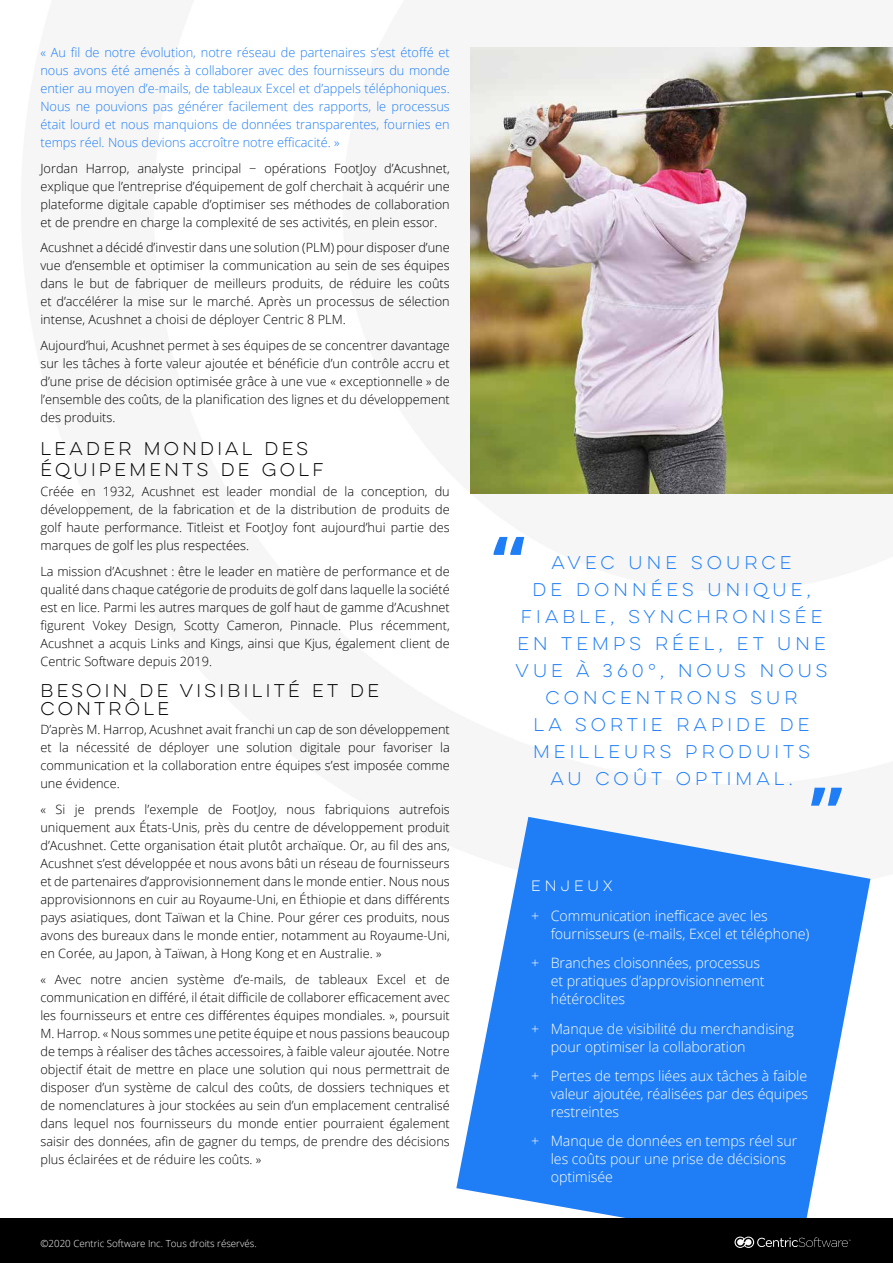
<style>
.page{position:relative;width:893px;height:1263px;background:#fff}
.page>*{position:absolute;margin:0;border:0;box-sizing:border-box;transform-origin:0 0}
.t1{font:700 73.5px "Open Sans";color:#1f7ef6}
.t2{font:16.5px/27px "Lulo Clean One";letter-spacing:.05em;color:#1f7ef6;text-align:center}
.t3{font:16.5px/21px "Lulo Clean One";color:#000}
.t4{font:300 14.25px/18px "Open Sans";letter-spacing:-.005em;color:#fff}
.t5{font:13.5px "Lulo Clean One";letter-spacing:.1em;color:#fff}
.t6{font:300 12.75px/18px "Open Sans";color:#000;text-align:justify}
.t7{font:300 12.75px/18px "Open Sans";color:#1f7ef6;text-align:justify}
.t8{font:300 9.75px "Open Sans";color:#fff}
</style>
<div class="page">
<svg style="left:456px;top:817px;width:414px;height:401px;fill:#1f7ef6"></svg>
<div style="left:0;top:1218px;width:893px;height:45px;background:#000"></div>
<svg style="left:734px;top:1236px;width:117px;height:12px"></svg>
<img style="left:470px;top:47px;width:423px;height:447px">
<p class="t7" style="left:40px;top:43px;width:411px">« Au fil de notre évolution, notre réseau de partenaires s’est étoffé et nous avons été amenés à collaborer avec des fournisseurs du monde entier au moyen d’e-mails, de tableaux Excel et d’appels téléphoniques.<br>Nous ne pouvions pas générer facilement des rapports, le processus était lourd et nous manquions de données transparentes, fournies en temps réel. Nous devions accroître notre efficacité. »</p>
<p class="t6" style="left:40px;top:159px;width:411px">Jordan Harrop, analyste principal − opérations FootJoy d’Acushnet, explique que l’entreprise d’équipement de golf cherchait à acquérir une plateforme digitale capable d’optimiser ses méthodes de collaboration et de prendre en charge la complexité de ses activités, en plein essor.</p>
<p class="t6" style="left:40px;top:238px;width:411px">Acushnet a décidé d’investir dans une solution (PLM) pour disposer d’une vue d’ensemble et optimiser la communication au sein de ses équipes dans le but de fabriquer de meilleurs produits, de réduire les coûts et d’accélérer la mise sur le marché. Après un processus de sélection intense, Acushnet a choisi de déployer Centric 8 PLM.</p>
<p class="t6" style="left:40px;top:336px;width:411px">Aujourd’hui, Acushnet permet à ses équipes de se concentrer davantage sur les tâches à forte valeur ajoutée et bénéficie d’un contrôle accru et d’une prise de décision optimisée grâce à une vue « exceptionnelle » de l’ensemble des coûts, de la planification des lignes et du développement des produits.</p>
<p class="t3" style="left:40px;top:438px;width:288px">LEADER MONDIAL DES<br>ÉQUIPEMENTS DE GOLF</p>
<p class="t6" style="left:40px;top:482px;width:411px">Créée en 1932, Acushnet est leader mondial de la conception, du développement, de la fabrication et de la distribution de produits de golf haute performance. Titleist et FootJoy font aujourd’hui partie des marques de golf les plus respectées.</p>
<p class="t6" style="left:40px;top:562px;width:411px">La mission d’Acushnet : être le leader en matière de performance et de qualité dans chaque catégorie de produits de golf dans laquelle la société est en lice. Parmi les autres marques de golf haut de gamme d’Acushnet figurent Vokey Design, Scotty Cameron, Pinnacle. Plus récemment, Acushnet a acquis Links and Kings, ainsi que Kjus, également client de Centric Software depuis 2019.</p>
<p class="t3" style="left:40px;top:682px;width:343px;line-height:18px">BESOIN DE VISIBILITÉ ET DE<br>CONTRÔLE</p>
<p class="t6" style="left:40px;top:720px;width:411px">D’après M. Harrop, Acushnet avait franchi un cap de son développement et la nécessité de déployer une solution digitale pour favoriser la communication et la collaboration entre équipes s’est imposée comme une évidence.</p>
<p class="t6" style="left:40px;top:800px;width:411px">« Si je prends l’exemple de FootJoy, nous fabriquions autrefois uniquement aux États-Unis, près du centre de développement produit d’Acushnet. Cette organisation était plutôt archaïque. Or, au fil des ans, Acushnet s’est développée et nous avons bâti un réseau de fournisseurs et de partenaires d’approvisionnement dans le monde entier. Nous nous approvisionnons en cuir au Royaume-Uni, en Éthiopie et dans différents pays asiatiques, dont Taïwan et la Chine. Pour gérer ces produits, nous avons des bureaux dans le monde entier, notamment au Royaume-Uni, en Corée, au Japon, à Taïwan, à Hong Kong et en Australie. »</p>
<p class="t6" style="left:40px;top:969px;width:411px">« Avec notre ancien système d’e-mails, de tableaux Excel et de communication en différé, il était difficile de collaborer efficacement avec les fournisseurs et entre ces différentes équipes mondiales. », poursuit M. Harrop. « Nous sommes une petite équipe et nous passions beaucoup de temps à réaliser des tâches accessoires, à faible valeur ajoutée. Notre objectif était de mettre en place une solution qui nous permettrait de disposer d’un système de calcul des coûts, de dossiers techniques et de nomenclatures à jour stockées au sein d’un emplacement centralisé dans lequel nos fournisseurs du monde entier pourraient également saisir des données, afin de gagner du temps, de prendre des décisions plus éclairées et de réduire les coûts. »</p>
<p class="t8" style="left:40px;top:1236px;width:218px">©2020 Centric Software Inc. Tous droits réservés.</p>
<h1 class="t1" style="left:492px;top:511px;width:34px">“</h1>
<p class="t2" style="left:516px;top:549px;width:317px">AVEC UNE SOURCE<br>DE DONNÉES UNIQUE,<br>FIABLE, SYNCHRONISÉE<br>EN TEMPS RÉEL, ET UNE<br>VUE À 360°, NOUS NOUS<br>CONCENTRONS SUR<br>LA SORTIE RAPIDE DE<br>MEILLEURS PRODUITS<br>AU COÛT OPTIMAL.</p>
<p class="t5" style="left:531px;top:877px;width:85px">ENJEUX</p>
<h1 class="t1" style="left:843px;top:832px;width:34px;rotate:-180deg">“</h1>
<p class="t4" style="left:551px;top:907px;width:260px;text-indent:-20px">+ Communication inefficace avec les fournisseurs (e-mails, Excel et téléphone)</p>
<p class="t4" style="left:551px;top:954px;width:215px;text-indent:-20px">+ Branches cloisonnées, processus et pratiques d’approvisionnement hétéroclites</p>
<p class="t4" style="left:551px;top:1019px;width:245px;text-indent:-20px">+ Manque de visibilité du merchandising pour optimiser la collaboration</p>
<p class="t4" style="left:551px;top:1066px;width:259px;text-align:justify;text-indent:-20px">+ Pertes de temps liées aux tâches à faible valeur ajoutée, réalisées par des équipes restreintes</p>
<p class="t4" style="left:551px;top:1131px;width:248px;text-indent:-20px">+ Manque de données en temps réel sur les coûts pour une prise de décisions optimisée</p>
</div>
